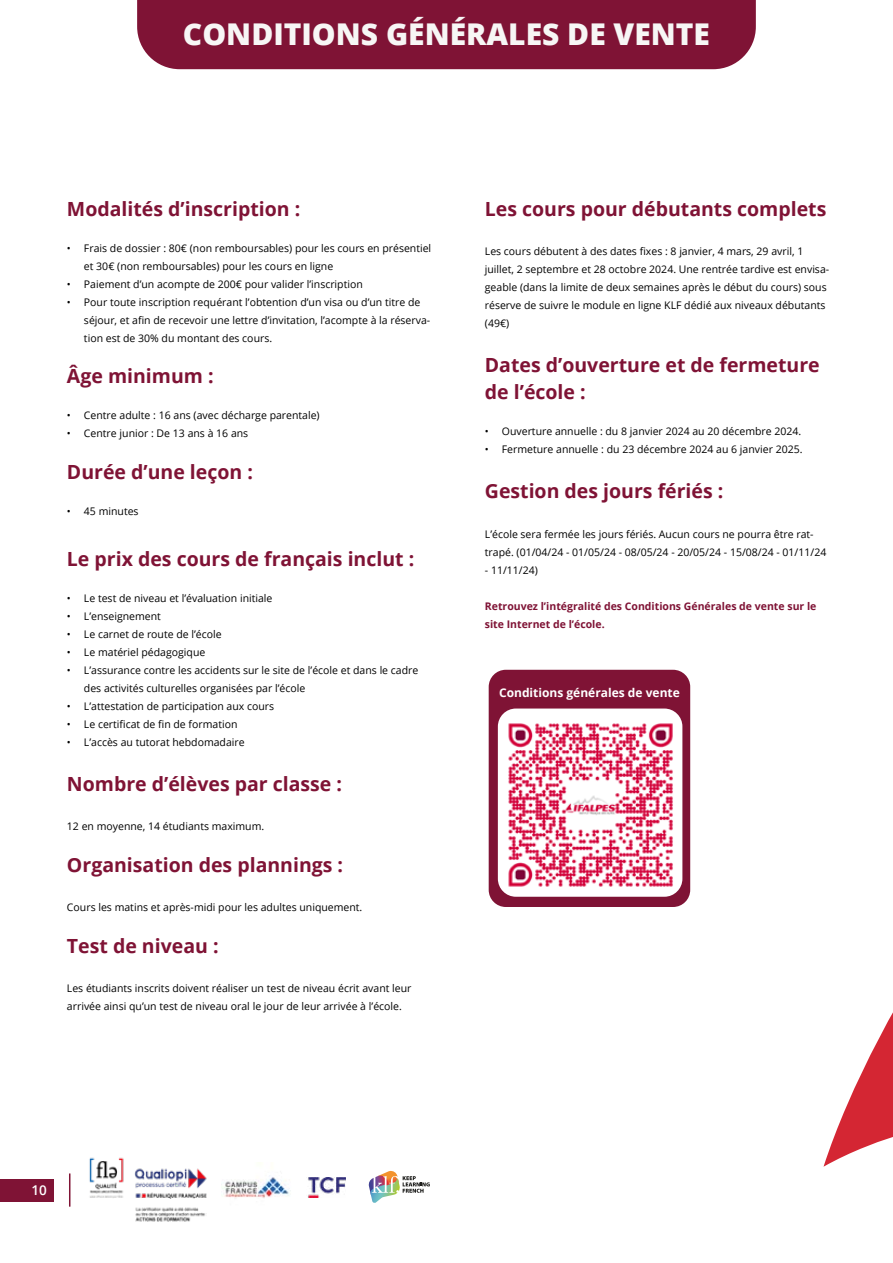
<style>
.page{position:relative;width:893px;height:1263px;background:#fff}
.page>*{position:absolute;margin:0;border:0;box-sizing:border-box;transform-origin:0 0}
.t1{font:800 30px "Open Sans";color:#f7f6f5}
.t2{font:700 19.5px/27px "Open Sans";color:#7f1335}
.t3{font:600 13.5px "Open Sans";color:#fff}
.t4{font:700 12px "Open Sans";color:#fff}
.t5{font:10.5px/18px "Open Sans";color:#000}
.t6{font:700 10.5px/18px "Open Sans";color:#7f1335}
</style>
<div class="page">
<div style="left:0;top:1179px;width:54px;height:22px;background:#7f1335"></div>
<hr style="left:69px;top:1173px;width:1px;height:33px;background:#7f1335">
<svg style="left:369px;top:1171px;width:61px;height:32px"></svg>
<img style="left:222px;top:1175px;width:69px;height:23px">
<img style="left:89px;top:1157px;width:118px;height:65px">
<img style="left:308px;top:1177px;width:37px;height:20px">
<div style="left:137px;top:0;width:619px;height:69px;background:#7f1335"></div>
<svg style="left:823px;top:1012px;width:70px;height:155px"></svg>
<div style="left:489px;top:670px;width:201px;height:237px;background:#7f1335;border-radius:17px"></div>
<div style="left:498px;top:708px;width:184px;height:189px;background:#fff;border-radius:18px"></div>
<img style="left:508px;top:723px;width:165px;height:164px">
<h1 class="t1" style="left:183px;top:11px;width:529px">CONDITIONS GÉNÉRALES DE VENTE</h1>
<h2 class="t2" style="left:67px;top:195px;width:235px">Modalités d’inscription :</h2>
<p class="t5" style="left:84px;top:239px;width:349px;text-indent:-17px">• Frais de dossier : 80€ (non remboursables) pour les cours en présentiel et 30€ (non remboursables) pour les cours en ligne</p>
<p class="t5" style="left:67px;top:275px;width:297px">• Paiement d’un acompte de 200€ pour valider l’inscription</p>
<p class="t5" style="left:84px;top:293px;width:348px;text-indent:-17px">• Pour toute inscription requérant l’obtention d’un visa ou d’un titre de séjour, et afin de recevoir une lettre d’invitation, l’acompte à la réserva&shy;tion est de 30% du montant des cours.</p>
<h2 class="t2" style="left:67px;top:362px;width:148px">Âge minimum :</h2>
<p class="t5" style="left:67px;top:406px;width:254px">• Centre adulte : 16 ans (avec décharge parentale)</p>
<p class="t5" style="left:67px;top:424px;width:183px">• Centre junior : De 13 ans à 16 ans</p>
<h2 class="t2" style="left:67px;top:458px;width:188px">Durée d’une leçon :</h2>
<p class="t5" style="left:67px;top:502px;width:73px">• 45 minutes</p>
<h2 class="t2" style="left:67px;top:545px;width:349px">Le prix des cours de français inclut :</h2>
<p class="t5" style="left:67px;top:589px;width:207px">• Le test de niveau et l’évaluation initiale</p>
<p class="t5" style="left:67px;top:607px;width:96px">• L’enseignement</p>
<p class="t5" style="left:67px;top:625px;width:156px">• Le carnet de route de l’école</p>
<p class="t5" style="left:67px;top:643px;width:140px">• Le matériel pédagogique</p>
<p class="t5" style="left:84px;top:661px;width:336px;text-indent:-17px">• L’assurance contre les accidents sur le site de l’école et dans le cadre des activités culturelles organisées par l’école</p>
<p class="t5" style="left:67px;top:697px;width:209px">• L’attestation de participation aux cours</p>
<p class="t5" style="left:67px;top:715px;width:172px">• Le certificat de fin de formation</p>
<p class="t5" style="left:67px;top:733px;width:179px">• L’accès au tutorat hebdomadaire</p>
<h2 class="t2" style="left:67px;top:770px;width:277px">Nombre d’élèves par classe :</h2>
<p class="t5" style="left:67px;top:817px;width:199px">12 en moyenne, 14 étudiants maximum.</p>
<h2 class="t2" style="left:67px;top:851px;width:278px">Organisation des plannings :</h2>
<p class="t5" style="left:67px;top:898px;width:297px">Cours les matins et après-midi pour les adultes uniquement.</p>
<h2 class="t2" style="left:67px;top:932px;width:153px">Test de niveau :</h2>
<p class="t5" style="left:67px;top:979px;width:346px">Les étudiants inscrits doivent réaliser un test de niveau écrit avant leur arrivée ainsi qu’un test de niveau oral le jour de leur arrivée à l’école.</p>
<h2 class="t2" style="left:485px;top:195px;width:343px">Les cours pour débutants complets</h2>
<p class="t5" style="left:485px;top:242px;width:346px">Les cours débutent à des dates fixes : 8 janvier, 4 mars, 29 avril, 1 juillet, 2 septembre et 28 octobre 2024. Une rentrée tardive est envisa&shy;geable (dans la limite de deux semaines après le début du cours) sous réserve de suivre le module en ligne KLF dédié aux niveaux débutants (49€)</p>
<h2 class="t2" style="left:485px;top:351px;width:336px">Dates d’ouverture et de fermeture de l’école :</h2>
<p class="t5" style="left:485px;top:422px;width:318px">• Ouverture annuelle : du 8 janvier 2024 au 20 décembre 2024.</p>
<p class="t5" style="left:485px;top:440px;width:319px">• Fermeture annuelle : du 23 décembre 2024 au 6 janvier 2025.</p>
<h2 class="t2" style="left:485px;top:477px;width:240px">Gestion des jours fériés :</h2>
<p class="t5" style="left:485px;top:525px;width:343px">L’école sera fermée les jours fériés. Aucun cours ne pourra être rat&shy;trapé. (01/04/24 - 01/05/24 - 08/05/24 - 20/05/24 - 15/08/24 - 01/11/24</p>
<p class="t5" style="left:485px;top:561px;width:54px">- 11/11/24)</p>
<p class="t6" style="left:485px;top:597px;width:333px">Retrouvez l’intégralité des Conditions Générales de vente sur le site Internet de l’école.</p>
<p class="t4" style="left:499px;top:684px;width:182px">Conditions générales de vente</p>
<p class="t3" style="left:32px;top:1181px;width:17px">10</p>
</div>
